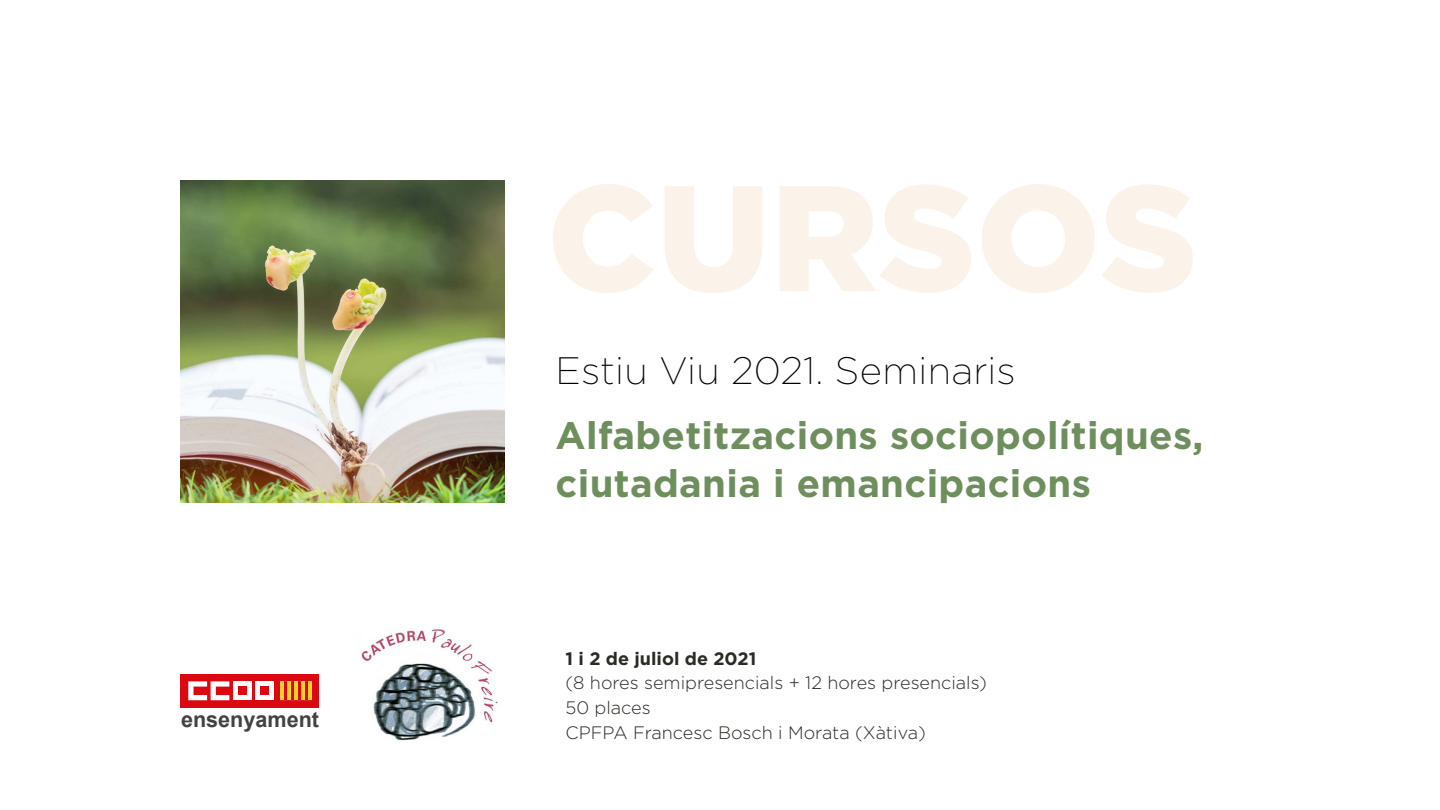
<style>
.page{position:relative;width:1440px;height:810px;background:#fff}
.page>*{position:absolute;margin:0;border:0;box-sizing:border-box;transform-origin:0 0}
.t1{font:900 150px "Gotham";color:#fbf3ea}
.t2{font:700 38.25px/48px "Gotham";letter-spacing:.01em;color:#6e8f5d}
.t3{font:200 38.25px "Gotham";letter-spacing:.01em;color:#000}
.t4{font:700 21.6px "Arial";color:#424242}
.t5{font:300 18px/24.8px "Gotham";color:#292b24}
.t6{font:700 18px "Gotham";color:#292b24}
</style>
<div class="page">
<img style="left:181px;top:181px;width:324px;height:321px">
<div style="left:181px;top:674px;width:138px;height:34px;background:#db0812"></div>
<svg style="left:188px;top:681px;width:41px;height:19px"></svg>
<svg style="left:280px;top:681px;width:32px;height:19px"></svg>
<div style="left:233px;top:681px;width:19px;height:19px;background:#fff"></div>
<div style="left:238px;top:686px;width:9px;height:9px;background:#db0812"></div>
<div style="left:255px;top:681px;width:19px;height:19px;background:#fff"></div>
<div style="left:260px;top:686px;width:9px;height:9px;background:#db0812"></div>
<img style="left:361px;top:629px;width:137px;height:112px">
<p class="t4" style="left:181px;top:705px;width:140px">ensenyament</p>
<h1 class="t1" style="left:547px;top:135px;width:652px">CURSOS</h1>
<h2 class="t3" style="left:556px;top:346px;width:462px">Estiu Viu 2021. Seminaris</h2>
<h2 class="t2" style="left:556px;top:411px;width:649px">Alfabetitzacions sociopolítiques, ciutadania i emancipacions</h2>
<p class="t6" style="left:566px;top:646px;width:192px">1 i 2 de juliol de 2021</p>
<p class="t5" style="left:566px;top:670px;width:423px">(8 hores semipresencials + 12 hores presencials)<br>50 places<br>CPFPA Francesc Bosch i Morata (Xàtiva)</p>
</div>
